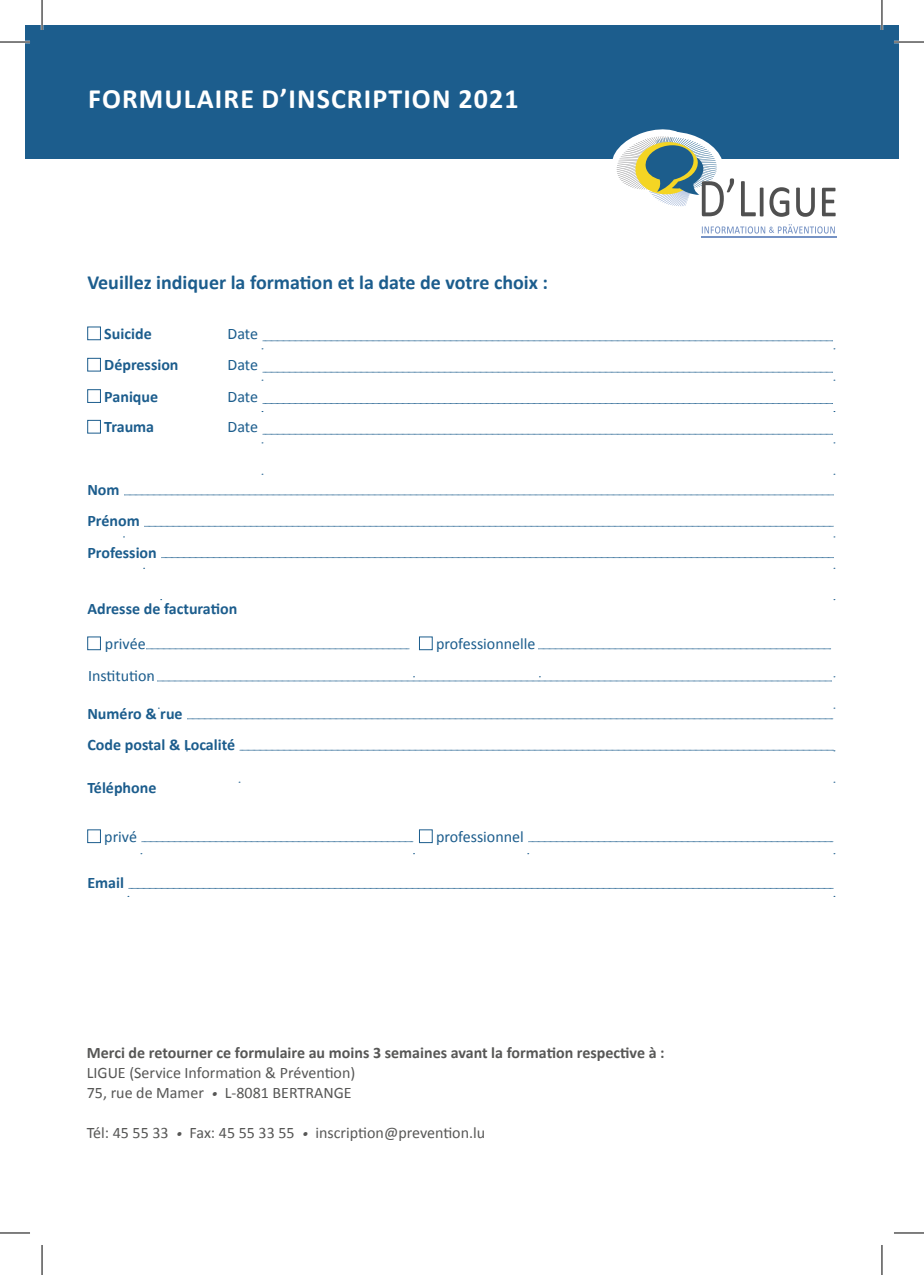
<style>
.page{position:relative;width:924px;height:1275px;background:#fff}
.page>*{position:absolute;margin:0;border:0;box-sizing:border-box;transform-origin:0 0}
.t1{font:700 28px "Calibri";letter-spacing:.04em;color:#fff}
.t2{font:700 20px "Calibri";color:#1c5d8d}
.t3{font:16px "Calibri";color:#575756}
.t4{font:700 16px "Calibri";color:#1c5d8d}
.t5{font:700 16px "Calibri";color:#575756}
.t6{font:16px "Calibri";color:#1c5d8d}
.s1{font-size:12.8px}
</style>
<div class="page">
<div style="left:25px;top:25px;width:873px;height:134px;background:#1c5d8d"></div>
<svg style="left:612px;top:129px;width:110px;height:43px"></svg>
<img style="left:616px;top:136px;width:57px;height:52px">
<img style="left:655px;top:137px;width:61px;height:41px">
<img style="left:653px;top:196px;width:36px;height:10px">
<img style="left:633px;top:142px;width:67px;height:54px">
<img style="left:644px;top:145px;width:59px;height:50px">
<img style="left:701px;top:178px;width:88px;height:39px">
<img style="left:715px;top:224px;width:107px;height:10px">
<svg style="left:263px;top:340px;width:570px;height:1px"></svg>
<svg style="left:263px;top:372px;width:570px;height:1px"></svg>
<svg style="left:263px;top:403px;width:570px;height:1px"></svg>
<svg style="left:263px;top:434px;width:570px;height:1px"></svg>
<svg style="left:124px;top:494px;width:709px;height:1px"></svg>
<svg style="left:145px;top:526px;width:688px;height:1px"></svg>
<svg style="left:162px;top:557px;width:671px;height:1px"></svg>
<svg style="left:146px;top:648px;width:263px;height:1px"></svg>
<svg style="left:538px;top:648px;width:293px;height:1px"></svg>
<svg style="left:157px;top:676px;width:677px;height:5px"></svg>
<svg style="left:187px;top:718px;width:646px;height:1px"></svg>
<svg style="left:240px;top:750px;width:594px;height:1px"></svg>
<svg style="left:142px;top:841px;width:271px;height:1px"></svg>
<svg style="left:528px;top:841px;width:305px;height:1px"></svg>
<svg style="left:129px;top:888px;width:704px;height:1px"></svg>
<div style="left:87px;top:327px;width:14px;height:13px;border:1px solid #1c5d8d"></div>
<div style="left:87px;top:358px;width:14px;height:13px;border:1px solid #1c5d8d"></div>
<div style="left:87px;top:389px;width:14px;height:14px;border:1px solid #1c5d8d"></div>
<div style="left:87px;top:420px;width:14px;height:13px;border:1px solid #1c5d8d"></div>
<div style="left:87px;top:636px;width:14px;height:14px;border:1px solid #1c5d8d"></div>
<div style="left:419px;top:636px;width:13px;height:14px;border:1px solid #1c5d8d"></div>
<div style="left:87px;top:829px;width:14px;height:14px;border:1px solid #1c5d8d"></div>
<div style="left:419px;top:829px;width:13px;height:14px;border:1px solid #1c5d8d"></div>
<hr style="left:0;top:41px;width:30px;height:2px;background:#fff">
<hr style="left:893px;top:41px;width:30px;height:2px;background:#fff">
<hr style="left:41px;top:0;width:2px;height:30px;background:#fff">
<hr style="left:880px;top:0;width:2px;height:30px;background:#fff">
<hr style="left:0;top:42px;width:30px;height:1px;background:#000">
<hr style="left:893px;top:42px;width:30px;height:1px;background:#000">
<hr style="left:0;top:1232px;width:30px;height:1px;background:#000">
<hr style="left:893px;top:1232px;width:30px;height:1px;background:#000">
<hr style="left:42px;top:0;width:1px;height:30px;background:#000">
<hr style="left:42px;top:1245px;width:1px;height:30px;background:#000">
<hr style="left:881px;top:0;width:1px;height:30px;background:#000">
<hr style="left:881px;top:1245px;width:1px;height:30px;background:#000">
<p class="t1" style="left:88px;top:81px;width:432px">FORMULAIRE D’INSCRIPTION 2021</p>
<p class="t2" style="left:87px;top:270px;width:462px">Veuillez indiquer la formation et la date de votre choix :</p>
<p class="t4" style="left:104px;top:323px;width:49px">Suicide</p>
<p class="t6" style="left:227px;top:323px;width:32px">Date</p>
<p class="t4" style="left:104px;top:355px;width:76px">Dépression</p>
<p class="t6" style="left:227px;top:355px;width:32px">Date</p>
<p class="t4" style="left:104px;top:386px;width:55px">Panique</p>
<p class="t6" style="left:227px;top:386px;width:32px">Date</p>
<p class="t4" style="left:104px;top:417px;width:51px">Trauma</p>
<p class="t6" style="left:227px;top:417px;width:32px">Date</p>
<p class="t4" style="left:87px;top:479px;width:34px">Nom</p>
<p class="t4" style="left:87px;top:511px;width:54px">Prénom</p>
<p class="t4" style="left:87px;top:542px;width:71px">Profession</p>
<p class="t4" style="left:87px;top:599px;width:151px">Adresse de facturation</p>
<p class="t6" style="left:105px;top:634px;width:42px">privée</p>
<p class="t6" style="left:436px;top:633px;width:101px">professionnelle</p>
<p class="t6" style="left:88px;top:665px;width:68px">Institution</p>
<p class="t4" style="left:87px;top:703px;width:97px">Numéro &amp; rue</p>
<p class="t4" style="left:87px;top:734px;width:149px">Code postal &amp; Localité</p>
<p class="t4" style="left:87px;top:777px;width:71px">Téléphone</p>
<p class="t6" style="left:104px;top:826px;width:34px">privé</p>
<p class="t6" style="left:436px;top:826px;width:89px">professionnel</p>
<p class="t4" style="left:87px;top:873px;width:38px">Email</p>
<p class="t5" style="left:87px;top:1042px;width:579px">Merci de retourner ce formulaire au moins 3 semaines avant la formation respective à :</p>
<p class="t3" style="left:87px;top:1063px;width:270px">LIGUE (Service Information &amp; Prévention)</p>
<p class="t3" style="left:87px;top:1083px;width:266px">75, rue de Mamer <span class="s1">•</span> L-8081 BERTRANGE</p>
<p class="t3" style="left:87px;top:1123px;width:400px">Tél: 45 55 33 <span class="s1">•</span> Fax: 45 55 33 55 <span class="s1">•</span> inscription@prevention.lu</p>
</div>
